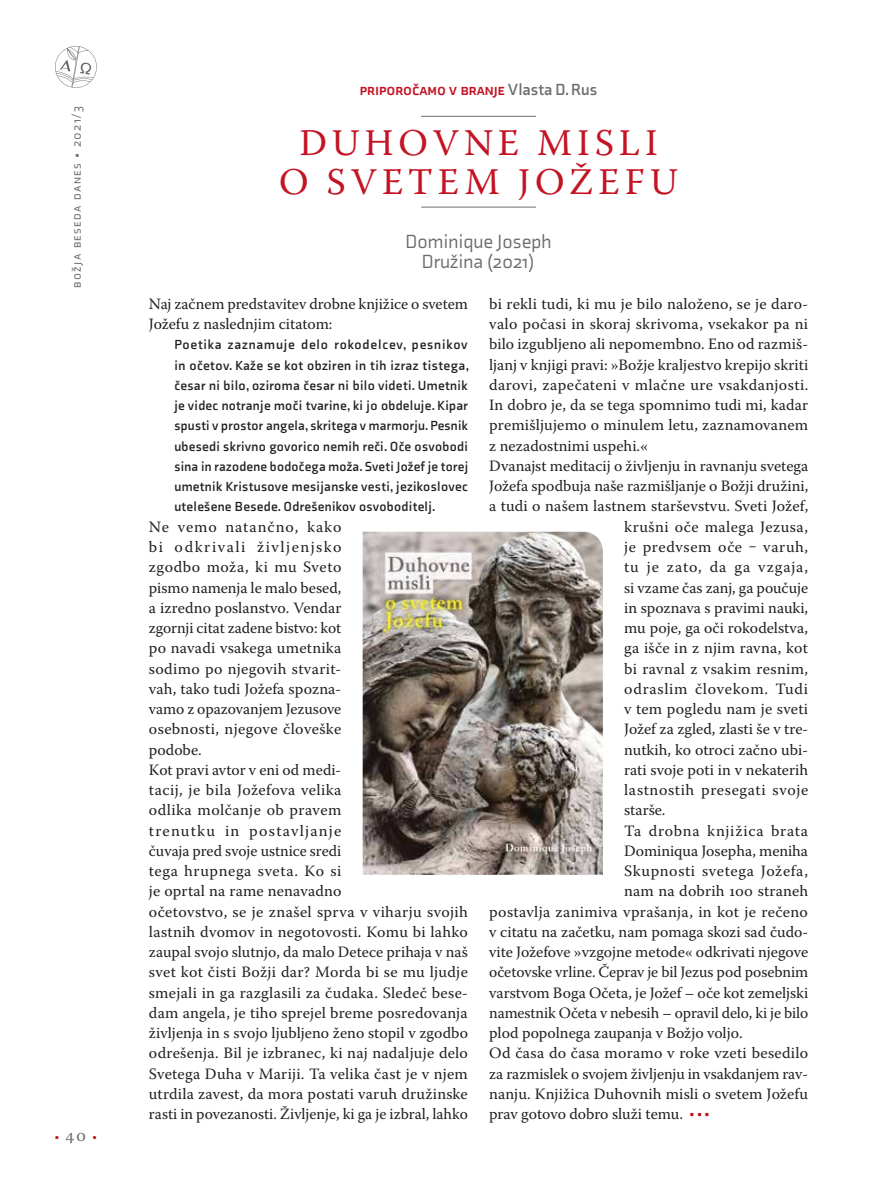
<style>
.page{position:relative;width:872px;height:1191px;background:#fff}
.page>*{position:absolute;margin:0;border:0;box-sizing:border-box;transform-origin:0 0}
.t1{font:37.5px/39px "Warnock Pro";letter-spacing:.135em;color:#c41324;text-align:center}
.t2{font:19.5px/20.2px "Axia";color:#6c6d70;text-align:center}
.t3{font:700 16.5px "Axia";color:#c41324}
.t4{font:15.75px/20.2px "Warnock Pro";letter-spacing:.01em;color:#231f20}
.t5{font:15.75px "Warnock Pro";letter-spacing:.035em;color:#231f20}
.t6{font:15.75px "Warnock Pro";letter-spacing:.045em;color:#231f20}
.t7{font:15.75px "Warnock Pro";letter-spacing:.03em;color:#231f20}
.t8{font:15.75px "Warnock Pro";letter-spacing:.04em;color:#231f20}
.t9{font:700 13.5px/20.2px "Axia";letter-spacing:.025em;color:#231f20;text-align:justify}
.t10{font:13.05px "Axia";color:#6c6d70}
.t11{font:13.05px "Axia";color:#c41324}
.s1{font-family:"Warnock Pro";font-size:18px;color:#6c6d70}
.s2{color:#6c6d70}
.s3{font-family:"Axia";font-weight:700;font-size:13.05px;color:#c41324}
</style>
<div class="page">
<img style="left:363px;top:532px;width:240px;height:342px">
<svg style="left:55px;top:46px;width:42px;height:42px"></svg>
<hr style="left:421px;top:116px;width:115px;height:1px;background:#6c6d70">
<hr style="left:421px;top:207px;width:115px;height:1px;background:#6c6d70">
<p class="t10" style="left:69px;top:288px;width:183px;rotate:-90deg">božja beseda danes • 2021/3</p>
<p class="t11" style="left:55px;top:1128px;width:44px">•<span class="s1">40</span>•</p>
<p class="t3" style="left:360px;top:79px;width:239px">PRIPOROČAMO V BRANJE <span class="s2">Vlasta D. Rus</span></p>
<h1 class="t1" style="left:279px;top:122px;width:400px">DUHOVNE MISLI<br>O SVETEM JOŽEFU</h1>
<p class="t2" style="left:405px;top:231px;width:147px">Dominique Joseph<br>Družina (2021)</p>
<p class="t4" style="left:149px;top:293px;width:320px">Naj začnem predstavitev drobne knjižice o svetem<br>Jožefu z naslednjim citatom:</p>
<p class="t9" style="left:174px;top:334px;width:296px">Poetika zaznamuje delo rokodelcev, pesnikov in očetov. Kaže se kot obziren in tih izraz tistega, česar ni bilo, oziroma česar ni bilo videti. Umetnik je videc notranje moči tvarine, ki jo obdeluje. Kipar spusti v prostor angela, skritega v marmorju. Pesnik ubesedi skrivno govorico nemih reči. Oče osvobodi sina in razodene bodočega moža. Sveti Jožef je torej umetnik Kristusove mesijanske vesti, jezikoslovec utelešene Besede. Odrešenikov osvoboditelj.</p>
<p class="t4" style="left:149px;top:516px;width:321px">Ne vemo natančno, kako<br>bi odkrivali življenjsko<br>zgodbo moža, ki mu Sveto<br>pismo namenja le malo besed,<br>a izredno poslanstvo. Vendar<br>zgornji citat zadene bistvo: kot<br>po navadi vsakega umetnika<br>sodimo po njegovih stvarit-<br>vah, tako tudi Jožefa spozna-<br>vamo z opazovanjem Jezusove<br>osebnosti, njegove človeške<br>podobe.<br>Kot pravi avtor v eni od medi-<br>tacij, je bila Jožefova velika<br>odlika molčanje ob pravem<br>trenutku in postavljanje<br>čuvaja pred svoje ustnice sredi<br>tega hrupnega sveta. Ko si<br>je oprtal na rame nenavadno<br>očetovstvo, se je znašel sprva v viharju svojih lastnih dvomov in negotovosti. Komu bi lahko zaupal svojo slutnjo, da malo Detece prihaja v naš svet kot čisti Božji dar? Morda bi se mu ljudje smejali in ga razglasili za čudaka. Sledeč bese&shy;dam angela, je tiho sprejel breme posredovanja življenja in s svojo ljubljeno ženo stopil v zgodbo odrešenja. Bil je izbranec, ki naj nadaljuje delo Svetega Duha v Mariji. Ta velika čast je v njem utrdila zavest, da mora postati varuh družinske rasti in povezanosti. Življenje, ki ga je izbral, lahko</p>
<p class="t4" style="left:489px;top:293px;width:320px">bi rekli tudi, ki mu je bilo naloženo, se je daro-</p>
<p class="t4" style="left:489px;top:313px;width:320px">valo počasi in skoraj skrivoma, vsekakor pa ni</p>
<p class="t4" style="left:489px;top:334px;width:320px">bilo izgubljeno ali nepomembno. Eno od razmiš-</p>
<p class="t4" style="left:489px;top:354px;width:320px">ljanj v knjigi pravi: »Božje kraljestvo krepijo skriti</p>
<p class="t7" style="left:489px;top:375px;width:321px">darovi, zapečateni v mlačne ure vsakdanjosti.</p>
<p class="t4" style="left:489px;top:394px;width:320px">In dobro je, da se tega spomnimo tudi mi, kadar</p>
<p class="t4" style="left:489px;top:415px;width:320px">premišljujemo o minulem letu, zaznamovanem</p>
<p class="t4" style="left:489px;top:435px;width:160px">z nezadostnimi uspehi.«</p>
<p class="t4" style="left:489px;top:455px;width:321px">Dvanajst meditacij o življenju in ravnanju svetega</p>
<p class="t4" style="left:489px;top:475px;width:321px">Jožefa spodbuja naše razmišljanje o Božji družini,</p>
<p class="t4" style="left:489px;top:496px;width:321px">a tudi o našem lastnem starševstvu. Sveti Jožef,</p>
<p class="t5" style="left:624px;top:517px;width:185px">krušni oče malega Jezusa,</p>
<p class="t8" style="left:624px;top:537px;width:185px">je predvsem oče ‒ varuh,</p>
<p class="t4" style="left:624px;top:557px;width:185px">tu je zato, da ga vzgaja,</p>
<p class="t4" style="left:624px;top:577px;width:185px">si vzame čas zanj, ga poučuje</p>
<p class="t4" style="left:624px;top:597px;width:186px">in spoznava s pravimi nauki,</p>
<p class="t4" style="left:624px;top:617px;width:185px">mu poje, ga oči rokodelstva,</p>
<p class="t4" style="left:624px;top:637px;width:185px">ga išče in z njim ravna, kot</p>
<p class="t4" style="left:624px;top:658px;width:185px">bi ravnal z vsakim resnim,</p>
<p class="t6" style="left:624px;top:679px;width:185px">odraslim človekom. Tudi</p>
<p class="t4" style="left:624px;top:698px;width:185px">v tem pogledu nam je sveti</p>
<p class="t4" style="left:624px;top:718px;width:186px">Jožef za zgled, zlasti še v tre-</p>
<p class="t4" style="left:624px;top:739px;width:185px">nutkih, ko otroci začno ubi-</p>
<p class="t4" style="left:624px;top:759px;width:185px">rati svoje poti in v nekaterih</p>
<p class="t5" style="left:624px;top:780px;width:186px">lastnostih presegati svoje</p>
<p class="t4" style="left:624px;top:799px;width:43px">starše.</p>
<p class="t6" style="left:624px;top:821px;width:185px">Ta drobna knjižica brata</p>
<p class="t4" style="left:624px;top:840px;width:185px">Dominiqua Josepha, meniha</p>
<p class="t5" style="left:624px;top:861px;width:185px">Skupnosti svetega Jožefa,</p>
<p class="t4" style="left:624px;top:880px;width:185px">nam na dobrih 100 straneh</p>
<p class="t4" style="left:489px;top:901px;width:320px">postavlja zanimiva vprašanja, in kot je rečeno</p>
<p class="t4" style="left:489px;top:921px;width:320px">v citatu na začetku, nam pomaga skozi sad čudo-</p>
<p class="t4" style="left:489px;top:941px;width:321px">vite Jožefove »vzgojne metode« odkrivati njegove</p>
<p class="t4" style="left:489px;top:961px;width:320px">očetovske vrline. Čeprav je bil Jezus pod posebnim</p>
<p class="t4" style="left:489px;top:982px;width:320px">varstvom Boga Očeta, je Jožef – oče kot zemeljski</p>
<p class="t4" style="left:489px;top:1002px;width:320px">namestnik Očeta v nebesih – opravil delo, ki je bilo</p>
<p class="t4" style="left:489px;top:1022px;width:255px">plod popolnega zaupanja v Božjo voljo.</p>
<p class="t4" style="left:489px;top:1042px;width:320px">Od časa do časa moramo v roke vzeti besedilo</p>
<p class="t4" style="left:489px;top:1063px;width:320px">za razmislek o svojem življenju in vsakdanjem rav-</p>
<p class="t4" style="left:489px;top:1083px;width:320px">nanju. Knjižica Duhovnih misli o svetem Jožefu</p>
<p class="t4" style="left:489px;top:1103px;width:222px">prav gotovo dobro služi temu. <span class="s3">• • •</span></p>
</div>
